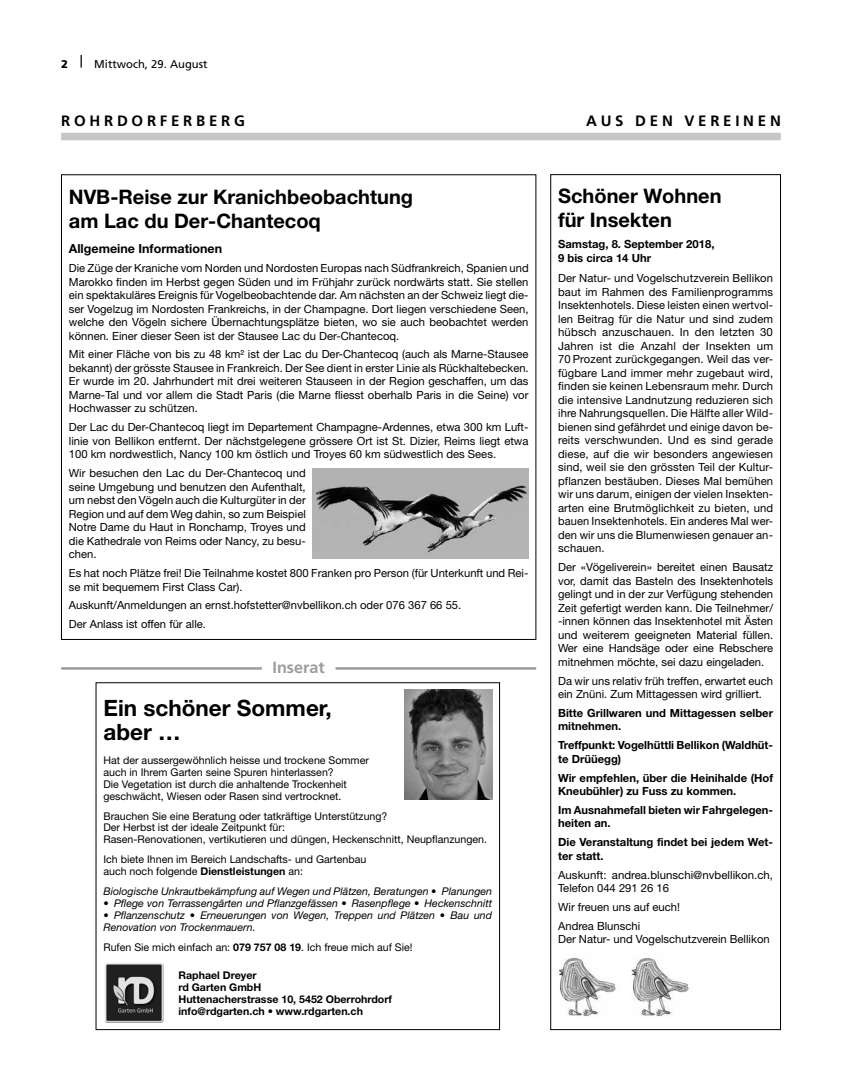
<style>
.page{position:relative;width:842px;height:1085px;background:#fff}
.page>*{position:absolute;margin:0;border:0;box-sizing:border-box;transform-origin:0 0}
.t1{font:700 22.5px/23.8px "Helvetica Neue LT Std";color:#000}
.t2{font:700 20px/24px "Helvetica Neue LT Std";color:#000}
.t3{font:700 16.25px "Frutiger LT Std";color:#9c9c9d}
.t4{font:700 15px "Frutiger LT Std";letter-spacing:.25em;color:#000}
.t5{font:700 12.5px "Helvetica Neue LT Std";color:#000}
.t6{font:11.25px/13.5px "Helvetica Neue LT Std";color:#000;text-align:justify}
.t7{font:700 11.25px/13.5px "Helvetica Neue LT Std";color:#000}
.t8{font:11.25px "Frutiger LT Std";color:#000}
.t9{font:900 11.25px "Frutiger LT Std";color:#000}
.t10{font:10.62px/11.9px "Helvetica Neue LT Std";color:#000}
.t11{font:italic 10.62px/11.9px "Helvetica Neue LT Std";color:#000}
.t12{font:700 10.62px/11.9px "Helvetica Neue LT Std";color:#000}
.s1{font-weight:700}
</style>
<div class="page">
<svg style="left:81px;top:55px;width:1px;height:13px"></svg>
<div style="left:61px;top:133px;width:719px;height:7px;background:#c5c6c6"></div>
<div style="left:550px;top:174px;width:230px;height:855px;border:1px solid #000"></div>
<img style="left:559px;top:958px;width:57px;height:58px">
<img style="left:631px;top:958px;width:58px;height:58px">
<img style="left:313px;top:468px;width:215px;height:90px">
<img style="left:104px;top:963px;width:60px;height:58px">
<img style="left:404px;top:689px;width:88px;height:110px">
<hr style="left:61px;top:667px;width:475px;height:2px;background:#9c9c9d">
<hr style="left:262px;top:666px;width:73px;height:4px;background:#fff">
<p class="t9" style="left:61px;top:57px;width:8px">2</p>
<p class="t8" style="left:94px;top:57px;width:115px">Mittwoch, 29. August</p>
<h3 class="t4" style="left:61px;top:112px;width:185px">ROHRDORFERBERG</h3>
<h3 class="t4" style="left:586px;top:112px;width:196px">AUS DEN VEREINEN</h3>
<h2 class="t2" style="left:69px;top:184px;width:346px">NVB-Reise zur Kranichbeobachtung am Lac du Der-Chantecoq</h2>
<p class="t5" style="left:69px;top:241px;width:155px">Allgemeine Informationen</p>
<p class="t6" style="left:69px;top:261px;width:461px">Die Züge der Kraniche vom Norden und Nordosten Europas nach Südfrankreich, Spanien und Marokko finden im Herbst gegen Süden und im Frühjahr zurück nordwärts statt. Sie stellen ein spektakuläres Ereignis für Vogelbeobachtende dar. Am nächsten an der Schweiz liegt die&shy;ser Vogelzug im Nordosten Frankreichs, in der Champagne. Dort liegen verschiedene Seen, welche den Vögeln sichere Übernachtungsplätze bieten, wo sie auch beobachtet werden können. Einer dieser Seen ist der Stausee Lac du Der-Chantecoq.</p>
<p class="t6" style="left:69px;top:347px;width:461px">Mit einer Fläche von bis zu 48 km² ist der Lac du Der-Chantecoq (auch als Marne-Stausee bekannt) der grösste Stausee in Frankreich. Der See dient in erster Linie als Rückhaltebecken.<br>Er wurde im 20. Jahrhundert mit drei weiteren Stauseen in der Region geschaffen, um das Marne-Tal und vor allem die Stadt Paris (die Marne fliesst oberhalb Paris in die Seine) vor Hochwasser zu schützen.</p>
<p class="t6" style="left:69px;top:420px;width:461px">Der Lac du Der-Chantecoq liegt im Departement Champagne-Ardennes, etwa 300 km Luft&shy;linie von Bellikon entfernt. Der nächstgelegene grössere Ort ist St. Dizier, Reims liegt etwa 100 km nordwestlich, Nancy 100 km östlich und Troyes 60 km südwestlich des Sees.</p>
<p class="t6" style="left:69px;top:466px;width:238px">Wir besuchen den Lac du Der-Chantecoq und seine Umgebung und benutzen den Aufenthalt, um nebst den Vögeln auch die Kulturgüter in der Region und auf dem Weg dahin, so zum Beispiel Notre Dame du Haut in Ronchamp, Troyes und die Kathedrale von Reims oder Nancy, zu besu&shy;chen.</p>
<p class="t6" style="left:69px;top:566px;width:461px">Es hat noch Plätze frei! Die Teilnahme kostet 800 Franken pro Person (für Unterkunft und Rei&shy;se mit bequemem First Class Car).</p>
<p class="t6" style="left:69px;top:595px;width:394px;line-height:18.8px">Auskunft/Anmeldungen an ernst.hofstetter@nvbellikon.ch oder 076 367 66 55.<br>Der Anlass ist offen für alle.</p>
<h3 class="t3" style="left:272px;top:657px;width:54px">Inserat</h3>
<h1 class="t1" style="left:103px;top:695px;width:230px">Ein schöner Sommer, aber …</h1>
<p class="t10" style="left:103px;top:753px;width:267px">Hat der aussergewöhnlich heisse und trockene Sommer auch in Ihrem Garten seine Spuren hinterlassen?<br>Die Vegetation ist durch die anhaltende Trockenheit geschwächt, Wiesen oder Rasen sind vertrocknet.</p>
<p class="t10" style="left:103px;top:809px;width:385px">Brauchen Sie eine Beratung oder tatkräftige Unterstützung?<br>Der Herbst ist der ideale Zeitpunkt für:<br>Rasen-Renovationen, vertikutieren und düngen, Heckenschnitt, Neupflanzungen.</p>
<p class="t10" style="left:103px;top:853px;width:264px">Ich biete Ihnen im Bereich Landschafts- und Gartenbau auch noch folgende <span class="s1">Dienstleistungen</span> an:</p>
<p class="t11" style="left:103px;top:885px;width:390px">Biologische Unkrautbekämpfung auf Wegen und Plätzen, Beratungen • Planungen</p>
<p class="t11" style="left:103px;top:897px;width:390px">• Pflege von Terrassengärten und Pflanzgefässen • Rasenpflege • Heckenschnitt</p>
<p class="t11" style="left:103px;top:909px;width:390px">• Pflanzenschutz • Erneuerungen von Wegen, Treppen und Plätzen • Bau und<br>Renovation von Trockenmauern.</p>
<p class="t10" style="left:103px;top:941px;width:311px">Rufen Sie mich einfach an: <span class="s1">079 757 08 19</span>. Ich freue mich auf Sie!</p>
<p class="t12" style="left:178px;top:968px;width:215px">Raphael Dreyer<br>rd Garten GmbH<br>Huttenacherstrasse 10, 5452 Oberrohrdorf info@rdgarten.ch • www.rdgarten.ch</p>
<h2 class="t2" style="left:558px;top:184px;width:165px">Schöner Wohnen für Insekten</h2>
<p class="t7" style="left:558px;top:237px;width:158px">Samstag, 8. September 2018,<br>9 bis circa 14 Uhr</p>
<p class="t6" style="left:558px;top:271px;width:216px">Der Natur- und Vogelschutzverein Bellikon baut im Rahmen des Familienprogramms Insektenhotels. Diese leisten einen wertvol&shy;len Beitrag für die Natur und sind zudem hübsch anzuschauen. In den letzten 30<br>Jahren ist die Anzahl der Insekten um 70 Prozent zurückgegangen. Weil das ver&shy;fügbare Land immer mehr zugebaut wird, finden sie keinen Lebensraum mehr. Durch die intensive Landnutzung reduzieren sich ihre Nahrungsquellen. Die Hälfte aller Wild&shy;bienen sind gefährdet und einige davon be&shy;reits verschwunden. Und es sind gerade diese, auf die wir besonders angewiesen sind, weil sie den grössten Teil der Kultur&shy;pflanzen bestäuben. Dieses Mal bemühen wir uns darum, einigen der vielen Insekten&shy;arten eine Brutmöglichkeit zu bieten, und bauen Insektenhotels. Ein anderes Mal wer&shy;den wir uns die Blumenwiesen genauer an&shy;schauen.</p>
<p class="t6" style="left:558px;top:560px;width:216px">Der «Vögeliverein» bereitet einen Bausatz vor, damit das Basteln des Insektenhotels gelingt und in der zur Verfügung stehenden Zeit gefertigt werden kann. Die Teilnehmer/ -innen können das Insektenhotel mit Ästen und weiterem geeigneten Material füllen.<br>Wer eine Handsäge oder eine Rebschere mitnehmen möchte, sei dazu eingeladen.</p>
<p class="t6" style="left:558px;top:673px;width:216px">Da wir uns relativ früh treffen, erwartet euch ein Znüni. Zum Mittagessen wird grilliert.</p>
<p class="t7" style="left:558px;top:705px;width:216px">Bitte Grillwaren und Mittagessen selber mitnehmen.</p>
<p class="t7" style="left:558px;top:738px;width:216px">Treffpunkt: Vogelhüttli Bellikon (Waldhüt&shy;te Drüüegg)</p>
<p class="t7" style="left:558px;top:770px;width:216px">Wir empfehlen, über die Heinihalde (Hof<br>Kneubühler) zu Fuss zu kommen.</p>
<p class="t7" style="left:558px;top:802px;width:216px">Im Ausnahmefall bieten wir Fahrgelegen&shy;heiten an.</p>
<p class="t7" style="left:558px;top:835px;width:216px">Die Veranstaltung findet bei jedem Wet&shy;ter statt.</p>
<p class="t6" style="left:558px;top:867px;width:216px">Auskunft: andrea.blunschi@nvbellikon.ch,<br>Telefon 044 291 26 16</p>
<p class="t6" style="left:558px;top:897px;width:123px;line-height:18.8px">Wir freuen uns auf euch!<br>Andrea Blunschi</p>
<p class="t6" style="left:558px;top:932px;width:213px">Der Natur- und Vogelschutzverein Bellikon</p>
</div>
